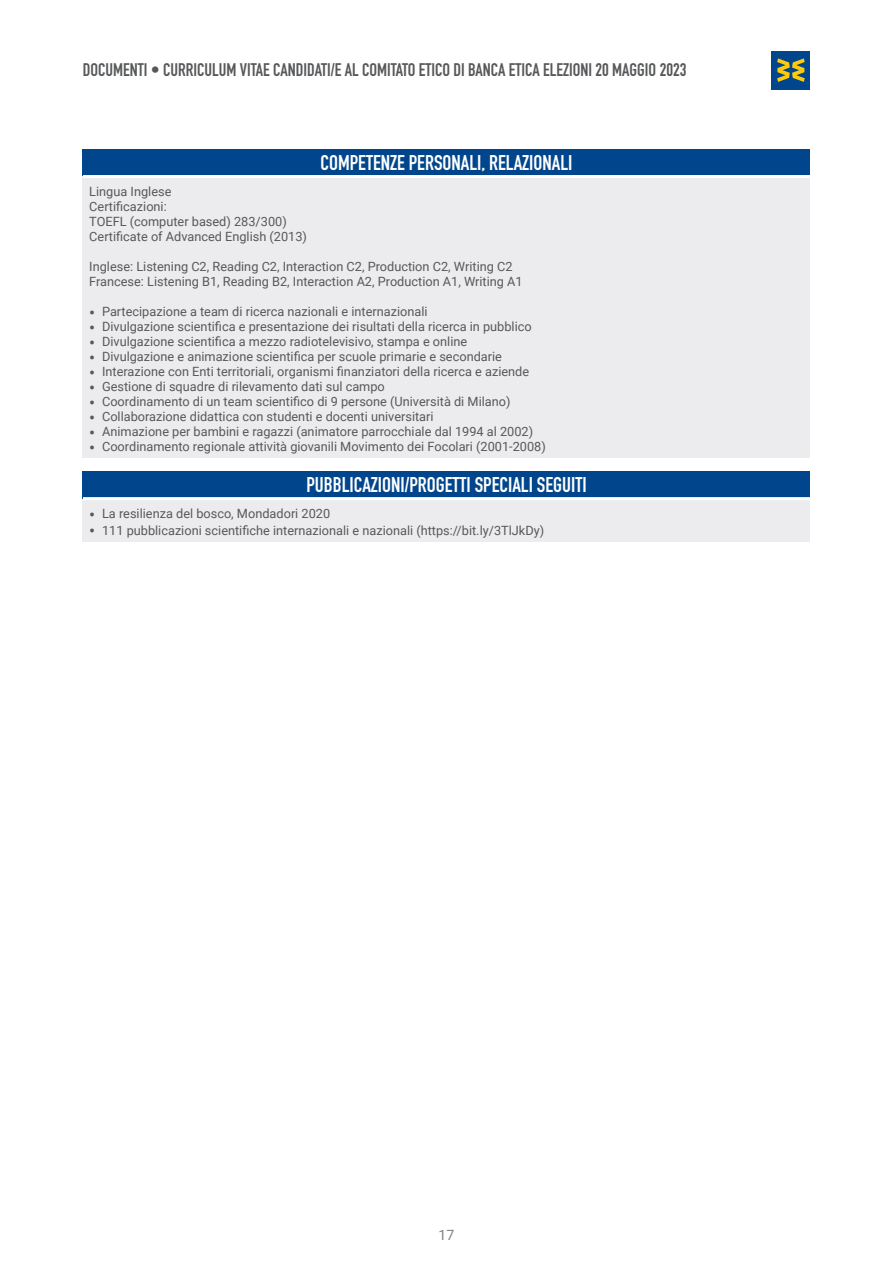
<style>
.page{position:relative;width:893px;height:1263px;background:#fff}
.page>*{position:absolute;margin:0;border:0;box-sizing:border-box;transform-origin:0 0}
.BE18_TAB_H1{font:21px "DIN Engschrift Std";color:#fff}
.t1{font:18px "DIN Engschrift Std";color:#57585a}
.t2{font:14.1px "Roboto";color:#808285}
.BE18_TAB_testi{font:12.75px "Roboto";color:#57585a}
.s1{font-size:18px}
</style>
<div class="page">
<div style="left:772px;top:51px;width:38px;height:38px;background:#01468c"></div>
<svg style="left:777px;top:58px;width:28px;height:24px"></svg>
<div style="left:83px;top:149px;width:727px;height:28px;background:#01468c"></div>
<div style="left:83px;top:177px;width:727px;height:281px;background:#ececee"></div>
<hr style="left:83px;top:175px;width:727px;height:3px;background:#fff">
<div style="left:83px;top:471px;width:727px;height:28px;background:#01468c"></div>
<div style="left:83px;top:499px;width:727px;height:43px;background:#ececee"></div>
<hr style="left:83px;top:497px;width:727px;height:3px;background:#fff">
<p class="t1" style="left:83px;top:59px;width:605px">DOCUMENTI • CURRICULUM VITAE CANDIDATI/E AL COMITATO ETICO DI BANCA ETICA ELEZIONI 20 MAGGIO 2023</p>
<p class="BE18_TAB_H1" style="left:321px;top:150px;width:253px">COMPETENZE PERSONALI, RELAZIONALI</p>
<p class="BE18_TAB_testi" style="left:89px;top:183px;width:84px">Lingua Inglese</p>
<p class="BE18_TAB_testi" style="left:89px;top:198px;width:79px">Certificazioni:</p>
<p class="BE18_TAB_testi" style="left:89px;top:213px;width:199px">TOEFL (computer based) 283/300)</p>
<p class="BE18_TAB_testi" style="left:89px;top:228px;width:219px">Certificate of Advanced English (2013)</p>
<p class="BE18_TAB_testi" style="left:89px;top:258px;width:425px">Inglese: Listening C2, Reading C2, Interaction C2, Production C2, Writing C2</p>
<p class="BE18_TAB_testi" style="left:89px;top:273px;width:435px">Francese: Listening B1, Reading B2, Interaction A2, Production A1, Writing A1</p>
<p class="BE18_TAB_testi" style="left:89px;top:303px;width:340px"><span class="s1">•</span> Partecipazione a team di ricerca nazionali e internazionali</p>
<p class="BE18_TAB_testi" style="left:89px;top:318px;width:444px"><span class="s1">•</span> Divulgazione scientifica e presentazione dei risultati della ricerca in pubblico</p>
<p class="BE18_TAB_testi" style="left:89px;top:333px;width:379px"><span class="s1">•</span> Divulgazione scientifica a mezzo radiotelevisivo, stampa e online</p>
<p class="BE18_TAB_testi" style="left:89px;top:348px;width:414px"><span class="s1">•</span> Divulgazione e animazione scientifica per scuole primarie e secondarie</p>
<p class="BE18_TAB_testi" style="left:89px;top:363px;width:441px"><span class="s1">•</span> Interazione con Enti territoriali, organismi finanziatori della ricerca e aziende</p>
<p class="BE18_TAB_testi" style="left:89px;top:378px;width:297px"><span class="s1">•</span> Gestione di squadre di rilevamento dati sul campo</p>
<p class="BE18_TAB_testi" style="left:89px;top:393px;width:423px"><span class="s1">•</span> Coordinamento di un team scientifico di 9 persone (Università di Milano)</p>
<p class="BE18_TAB_testi" style="left:89px;top:408px;width:346px"><span class="s1">•</span> Collaborazione didattica con studenti e docenti universitari</p>
<p class="BE18_TAB_testi" style="left:89px;top:423px;width:445px"><span class="s1">•</span> Animazione per bambini e ragazzi (animatore parrocchiale dal 1994 al 2002)</p>
<p class="BE18_TAB_testi" style="left:89px;top:438px;width:458px"><span class="s1">•</span> Coordinamento regionale attività giovanili Movimento dei Focolari (2001-2008)</p>
<p class="BE18_TAB_H1" style="left:306px;top:473px;width:282px">PUBBLICAZIONI/PROGETTI SPECIALI SEGUITI</p>
<p class="BE18_TAB_testi" style="left:89px;top:505px;width:242px"><span class="s1">•</span> La resilienza del bosco, Mondadori 2020</p>
<p class="BE18_TAB_testi" style="left:89px;top:522px;width:456px"><span class="s1">•</span> 111 pubblicazioni scientifiche internazionali e nazionali (https://bit.ly/3TlJkDy)</p>
<p class="t2" style="left:439px;top:1224px;width:17px">17</p>
</div>
